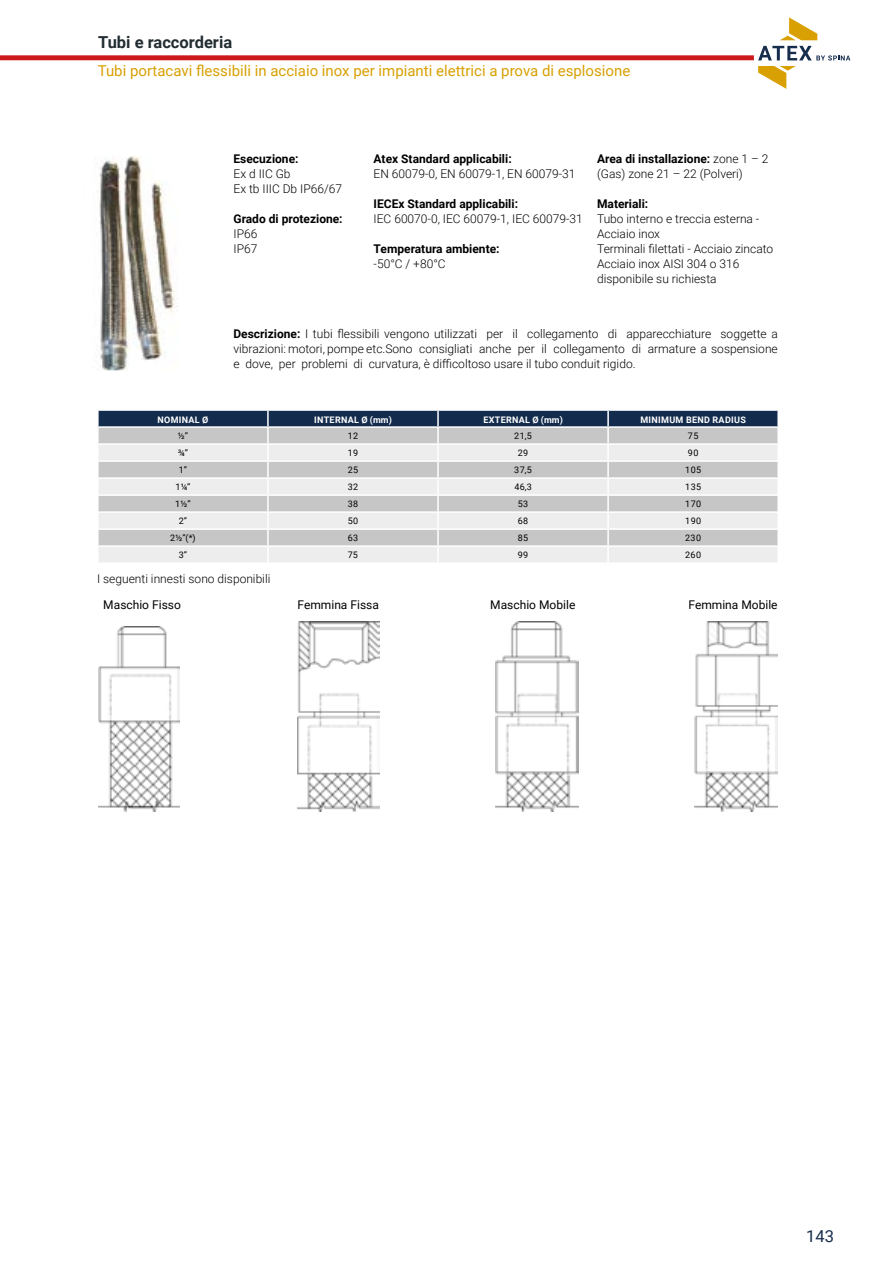
<style>
.page{position:relative;width:893px;height:1263px;background:#fff}
.page>*{position:absolute;margin:0;border:0;box-sizing:border-box;transform-origin:0 0}
.t1{font:700 16.5px "Roboto";color:#222d32}
.t2{font:16.5px "Roboto";color:#172d4d}
.t3{font:15px "Roboto";color:#d8a002}
.t4{font:300 12px/15px "Roboto";color:#000}
.t5{font:700 12px "Roboto";color:#000}
.t6{font:12px "Roboto";color:#000}
.t7{font:9px "Roboto";letter-spacing:.035em;color:#000}
.t8{font:700 9px "Roboto";letter-spacing:.035em;color:#fff}
.s1{font-weight:700}
</style>
<div class="page">
<img style="left:99px;top:156px;width:79px;height:214px">
<svg style="left:97px;top:410px;width:682px;height:152px;background:#c8cbce"></svg>
<img style="left:496px;top:621px;width:83px;height:190px">
<img style="left:99px;top:627px;width:81px;height:184px">
<img style="left:694px;top:621px;width:84px;height:190px">
<img style="left:298px;top:622px;width:82px;height:189px">
<div style="left:0;top:55px;width:754px;height:5px;background:#cd191c"></div>
<svg style="left:758px;top:46px;width:92px;height:43px"></svg>
<svg style="left:780px;top:17px;width:37px;height:23px"></svg>
<h1 class="t1" style="left:98px;top:31px;width:136px">Tubi e raccorderia</h1>
<p class="t3" style="left:98px;top:60px;width:534px">Tubi portacavi flessibili in acciaio inox per impianti elettrici a prova di esplosione</p>
<p class="t5" style="left:233px;top:151px;width:67px">Esecuzione:</p>
<p class="t4" style="left:233px;top:166px;width:110px">Ex d IIC Gb<br>Ex tb IIIC Db IP66/67</p>
<p class="t5" style="left:233px;top:211px;width:111px">Grado di protezione:</p>
<p class="t4" style="left:233px;top:226px;width:25px">IP66<br>IP67</p>
<p class="t5" style="left:374px;top:151px;width:140px">Atex Standard applicabili:</p>
<p class="t4" style="left:374px;top:166px;width:203px">EN 60079-0, EN 60079-1, EN 60079-31</p>
<p class="t5" style="left:374px;top:196px;width:146px">IECEx Standard applicabili:</p>
<p class="t4" style="left:374px;top:211px;width:211px">IEC 60070-0, IEC 60079-1, IEC 60079-31</p>
<p class="t5" style="left:374px;top:241px;width:127px">Temperatura ambiente:</p>
<p class="t4" style="left:374px;top:256px;width:74px">-50°C / +80°C</p>
<p class="t4" style="left:597px;top:151px;width:173px"><span class="s1">Area di installazione:</span> zone 1 – 2 (Gas) zone 21 – 22 (Polveri)</p>
<p class="t5" style="left:597px;top:196px;width:53px">Materiali:</p>
<p class="t4" style="left:597px;top:211px;width:178px">Tubo interno e treccia esterna -<br>Acciaio inox<br>Terminali filettati - Acciaio zincato<br>Acciaio inox AISI 304 o 316 disponibile su richiesta</p>
<p class="t4" style="left:233px;top:325px;width:546px;text-align:justify"><span class="s1">Descrizione:</span> I tubi flessibili vengono utilizzati per il collegamento di apparecchiature soggette a vibrazioni: motori, pompe etc.Sono consigliati anche per il collegamento di armature a sospensione e dove, per problemi di curvatura, è difficoltoso usare il tubo conduit rigido.</p>
<p class="t8" style="left:157px;top:414px;width:52px">NOMINAL Ø</p>
<p class="t8" style="left:314px;top:414px;width:79px">INTERNAL Ø (mm)</p>
<p class="t8" style="left:483px;top:414px;width:81px">EXTERNAL Ø (mm)</p>
<p class="t8" style="left:640px;top:414px;width:107px">MINIMUM BEND RADIUS</p>
<p class="t7" style="left:178px;top:429px;width:12px">½”</p>
<p class="t7" style="left:348px;top:429px;width:12px">12</p>
<p class="t7" style="left:514px;top:429px;width:19px">21,5</p>
<p class="t7" style="left:688px;top:429px;width:12px">75</p>
<p class="t7" style="left:178px;top:446px;width:12px">¾”</p>
<p class="t7" style="left:348px;top:446px;width:12px">19</p>
<p class="t7" style="left:518px;top:446px;width:12px">29</p>
<p class="t7" style="left:688px;top:446px;width:12px">90</p>
<p class="t7" style="left:179px;top:463px;width:10px">1”</p>
<p class="t7" style="left:348px;top:463px;width:12px">25</p>
<p class="t7" style="left:514px;top:463px;width:19px">37,5</p>
<p class="t7" style="left:685px;top:463px;width:17px">105</p>
<p class="t7" style="left:175px;top:480px;width:17px">1¼”</p>
<p class="t7" style="left:348px;top:480px;width:12px">32</p>
<p class="t7" style="left:514px;top:480px;width:19px">46,3</p>
<p class="t7" style="left:685px;top:480px;width:17px">135</p>
<p class="t7" style="left:175px;top:497px;width:17px">1½”</p>
<p class="t7" style="left:348px;top:497px;width:12px">38</p>
<p class="t7" style="left:518px;top:497px;width:12px">53</p>
<p class="t7" style="left:685px;top:497px;width:17px">170</p>
<p class="t7" style="left:179px;top:514px;width:10px">2”</p>
<p class="t7" style="left:348px;top:514px;width:12px">50</p>
<p class="t7" style="left:518px;top:514px;width:12px">68</p>
<p class="t7" style="left:685px;top:514px;width:17px">190</p>
<p class="t7" style="left:170px;top:531px;width:27px">2½”(*)</p>
<p class="t7" style="left:348px;top:531px;width:12px">63</p>
<p class="t7" style="left:518px;top:531px;width:12px">85</p>
<p class="t7" style="left:685px;top:531px;width:17px">230</p>
<p class="t7" style="left:179px;top:548px;width:10px">3”</p>
<p class="t7" style="left:348px;top:548px;width:12px">75</p>
<p class="t7" style="left:518px;top:548px;width:12px">99</p>
<p class="t7" style="left:685px;top:548px;width:17px">260</p>
<p class="t4" style="left:97px;top:571px;width:175px">I seguenti innesti sono disponibili</p>
<p class="t6" style="left:103px;top:596px;width:79px">Maschio Fisso</p>
<p class="t6" style="left:298px;top:596px;width:83px">Femmina Fissa</p>
<p class="t6" style="left:490px;top:596px;width:87px">Maschio Mobile</p>
<p class="t6" style="left:688px;top:596px;width:91px">Femmina Mobile</p>
<h1 class="t2" style="left:806px;top:1225px;width:29px">143</h1>
</div>
